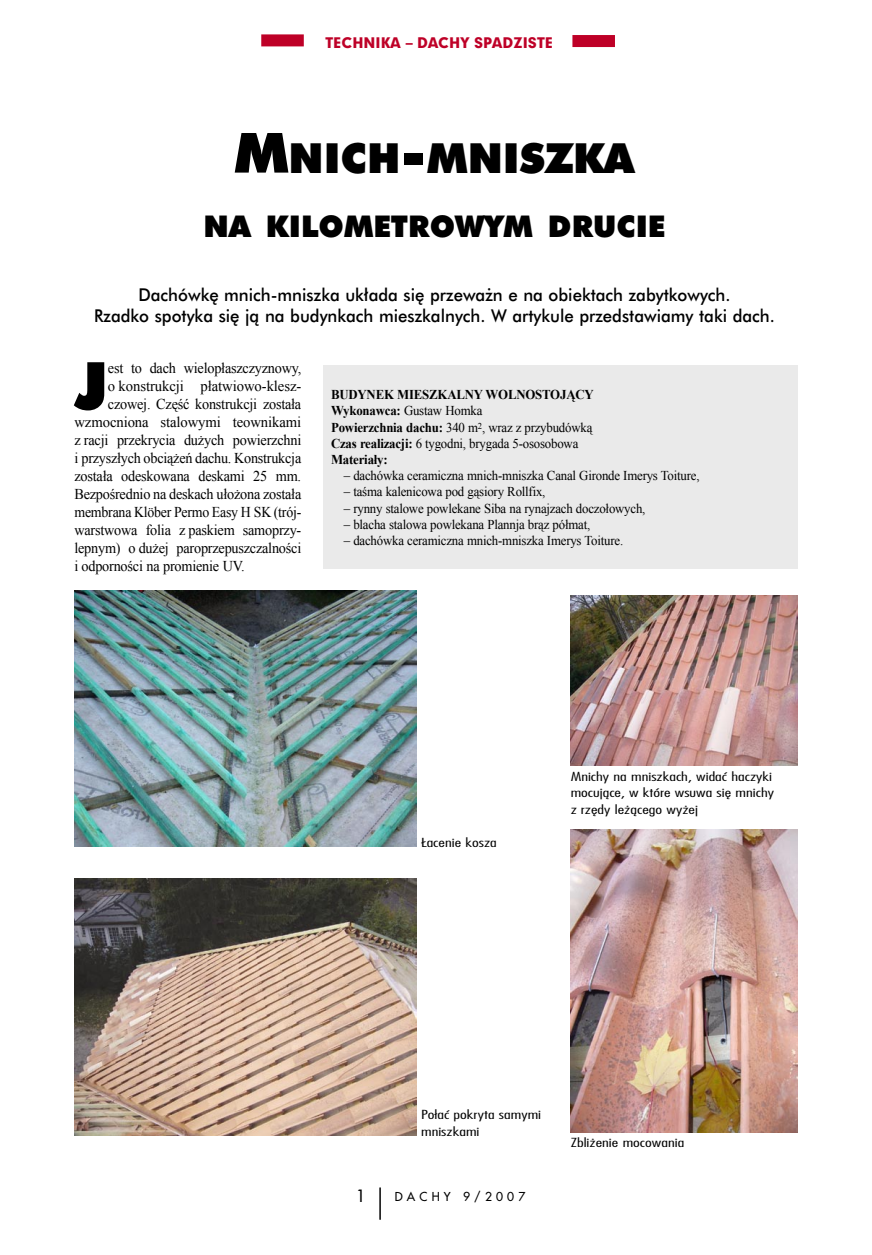
<style>
.page{position:relative;width:872px;height:1255px;background:#fff}
.page>*{position:absolute;margin:0;border:0;box-sizing:border-box;transform-origin:0 0}
.text{font:64.05px "Futura X Blk PL";color:#000}
.tytul{font:40.5px "Futura X Blk PL";color:#000}
.tytul-2{font:29.25px "Futura X Blk PL";color:#000}
.wstep{font:17.25px/20.7px "Futura Md PL";color:#000;text-align:center;scale:.95 1}
.t1{font:16.5px "Fujiyama 2";color:#000}
.text-2{font:15px "Times New Roman";letter-spacing:-.015em;color:#000;scale:.95 1}
.text-3{font:15px "Times New Roman";letter-spacing:-.015em;color:#000}
.text-4{font:15px "Times New Roman";letter-spacing:-.015em;color:#000;scale:.92 1}
.text-5{font:13.5px "Times New Roman";letter-spacing:-.015em;color:#000;scale:.95 1}
.text-6{font:700 13.5px "Times New Roman";letter-spacing:-.015em;color:#000;scale:.95 1}
.t2{font:13.5px "Geometr 706 Blk PL";color:#be0027}
.pod_pod_zdjęciem{font:300 12.15px/16.2px "Fujiyama";color:#000;scale:1.56 1}
.t3{font:12px "Fujiyama 2";letter-spacing:.35em;color:#000}
.s1{font-size:54px}
.s2{font-weight:700}
</style>
<div class="page">
<hr style="left:380px;top:1187px;width:1px;height:32px;background:#000">
<div style="left:261px;top:34px;width:43px;height:12px;background:#be0027"></div>
<div style="left:572px;top:35px;width:43px;height:12px;background:#be0027"></div>
<div style="left:322px;top:366px;width:475px;height:203px;background:#eaeaea"></div>
<img style="left:74px;top:590px;width:343px;height:256px">
<img style="left:74px;top:878px;width:343px;height:257px">
<img style="left:570px;top:595px;width:227px;height:170px">
<img style="left:570px;top:829px;width:227px;height:302px">
<p class="t2" style="left:325px;top:33px;width:229px">TECHNIKA – DACHY SPADZISTE</p>
<p class="tytul" style="left:234px;top:132px;width:401px"><span class="s1">M</span>NICH<span class="s1">-</span>MNISZKA</p>
<p class="tytul-2" style="left:203px;top:208px;width:464px">NA KILOMETROWYM DRUCIE</p>
<p class="wstep" style="left:94px;top:284px;width:718px">Dachówkę mnich-mniszka układa się przeważn e na obiektach zabytkowych.<br>Rzadko spotyka się ją na budynkach mieszkalnych. W artykule przedstawiamy taki dach.</p>
<p class="text" style="left:74px;top:344px;width:35px">J</p>
<p class="text-2" style="left:108px;top:358px;width:205px">est to dach wielopłaszczyznowy,</p>
<p class="text-3" style="left:108px;top:376px;width:195px">o konstrukcji płatwiowo-klesz-</p>
<p class="text-2" style="left:108px;top:394px;width:205px">czowej. Część konstrukcji została</p>
<p class="text-3" style="left:74px;top:412px;width:228px">wzmocniona stalowymi teownikami</p>
<p class="text-2" style="left:74px;top:430px;width:240px">z racji przekrycia dużych powierzchni</p>
<p class="text-2" style="left:74px;top:448px;width:240px">i przyszłych obciążeń dachu. Konstrukcja</p>
<p class="text-2" style="left:74px;top:466px;width:240px">została odeskowana deskami 25 mm.</p>
<p class="text-2" style="left:74px;top:484px;width:240px">Bezpośrednio na deskach ułożona została</p>
<p class="text-4" style="left:74px;top:502px;width:248px">membrana Klöber Permo Easy H SK (trój-</p>
<p class="text-2" style="left:74px;top:520px;width:240px">warstwowa folia z paskiem samoprzy-</p>
<p class="text-2" style="left:74px;top:538px;width:240px">lepnym) o dużej paroprzepuszczalności</p>
<p class="text-2" style="left:74px;top:556px;width:181px">i odporności na promienie UV.</p>
<p class="text-6" style="left:331px;top:385px;width:278px">BUDYNEK MIESZKALNY WOLNOSTOJĄCY</p>
<p class="text-5" style="left:331px;top:402px;width:161px"><span class="s2">Wykonawca:</span> Gustaw Homka</p>
<p class="text-5" style="left:331px;top:418px;width:276px"><span class="s2">Powierzchnia dachu:</span> 340 m<sup>2</sup>, wraz z przybudówką</p>
<p class="text-5" style="left:331px;top:434px;width:262px"><span class="s2">Czas realizacji:</span> 6 tygodni, brygada 5-ososobowa</p>
<p class="text-6" style="left:331px;top:450px;width:61px">Materiały:</p>
<p class="text-5" style="left:344px;top:466px;width:376px">– dachówka ceramiczna mnich-mniszka Canal Gironde Imerys Toiture,</p>
<p class="text-5" style="left:344px;top:483px;width:214px">– taśma kalenicowa pod gąsiory Rollfix,</p>
<p class="text-5" style="left:344px;top:499px;width:319px">– rynny stalowe powlekane Siba na rynajzach doczołowych,</p>
<p class="text-5" style="left:344px;top:515px;width:261px">– blacha stalowa powlekana Plannja brąz półmat,</p>
<p class="text-5" style="left:344px;top:531px;width:296px">– dachówka ceramiczna mnich-mniszka Imerys Toiture.</p>
<p class="pod_pod_zdjęciem" style="left:421px;top:833px;width:50px">Łacenie kosza</p>
<p class="pod_pod_zdjęciem" style="left:570px;top:768px;width:132px">Mnichy na mniszkach, widać haczyki mocujące, w które wsuwa się mnichy z rzędy leżącego wyżej</p>
<p class="pod_pod_zdjęciem" style="left:421px;top:1106px;width:78px">Połać pokryta samymi mniszkami</p>
<p class="t1" style="left:356px;top:1182px;width:11px">1</p>
<p class="t3" style="left:395px;top:1187px;width:132px">DACHY 9/2007</p>
<p class="pod_pod_zdjęciem" style="left:570px;top:1134px;width:74px">Zbliżenie mocowania</p>
</div>
